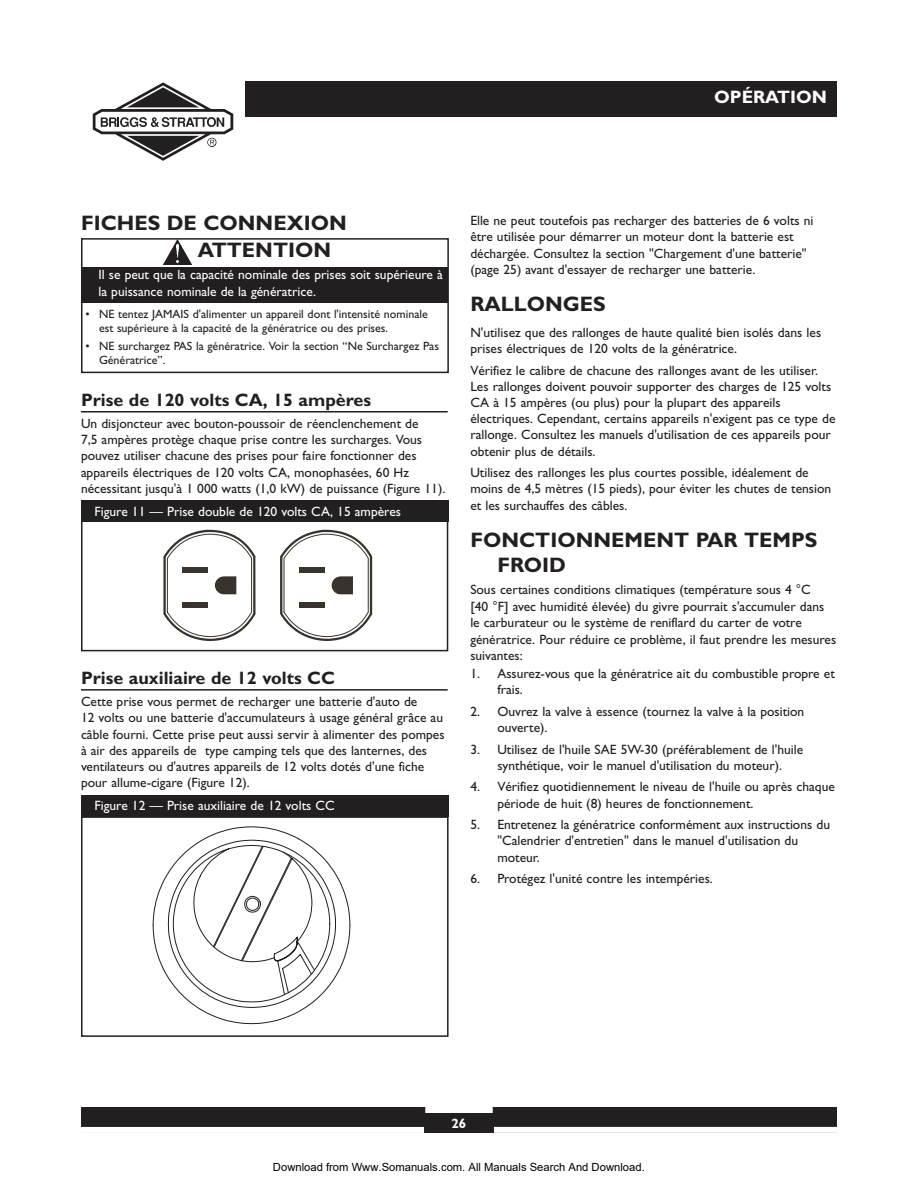
<style>
.page{position:relative;width:918px;height:1188px;background:#fff}
.page>*{position:absolute;margin:0;border:0;box-sizing:border-box;transform-origin:0 0}
.t1{font:700 21px/25.2px "Gill Sans";color:#231f20}
.t2{font:700 18px "Gill Sans";color:#231f20}
.t3{font:700 18px "Gill Sans";color:#fff}
.t4{font:13.5px/16.2px "Gill Sans";color:#231f20}
.t5{font:13.5px/16.5px "Gill Sans";color:#fff}
.t6{font:700 13.5px "Gill Sans";color:#fff}
.t7{font:12px/14.4px "Gill Sans";color:#231f20}
.t8{font:11.25px "Arial";color:#000}
</style>
<div class="page">
<div style="left:245px;top:81px;width:592px;height:36px;background:#231f20"></div>
<svg style="left:93px;top:82px;width:140px;height:79px"></svg>
<div style="left:81px;top:1107px;width:756px;height:26px;background:#231f20"></div>
<div style="left:425px;top:1107px;width:68px;height:6px;background:#fff"></div>
<div style="left:494px;top:1127px;width:343px;height:6px;background:#fff"></div>
<div style="left:81px;top:1127px;width:343px;height:6px;background:#fff"></div>
<hr style="left:81px;top:411px;width:367px;height:2px;background:#231f20">
<hr style="left:81px;top:689px;width:367px;height:2px;background:#231f20">
<div style="left:81px;top:238px;width:368px;height:135px;border:2px solid #231f20"></div>
<div style="left:82px;top:267px;width:366px;height:35px;background:#231f20"></div>
<img style="left:164px;top:240px;width:28px;height:24px">
<svg style="left:163px;top:530px;width:93px;height:111px"></svg>
<svg style="left:280px;top:530px;width:92px;height:111px"></svg>
<div style="left:81px;top:516px;width:367px;height:135px;border:2px solid #231f20"></div>
<div style="left:81px;top:501px;width:367px;height:21px;background:#231f20"></div>
<svg style="left:153px;top:826px;width:197px;height:198px"></svg>
<div style="left:81px;top:816px;width:368px;height:221px;border:2px solid #231f20"></div>
<div style="left:81px;top:795px;width:368px;height:22px;background:#231f20"></div>
<h2 class="t3" style="left:714px;top:91px;width:114px">OPÉRATION</h2>
<h1 class="t1" style="left:81px;top:213px;width:267px">FICHES DE CONNEXION</h1>
<h1 class="t1" style="left:198px;top:240px;width:135px">ATTENTION</h1>
<p class="t5" style="left:98px;top:268px;width:346px">Il se peut que la capacité nominale des prises soit supérieure à la puissance nominale de la génératrice.</p>
<p class="t7" style="left:99px;top:308px;width:330px;text-indent:-14px">• NE tentez JAMAIS d'alimenter un appareil dont l'intensité nominale est supérieure à la capacité de la génératrice ou des prises.</p>
<p class="t7" style="left:99px;top:340px;width:341px;text-indent:-14px">• NE surchargez PAS la génératrice. Voir la section “Ne Surchargez Pas<br>Génératrice”.</p>
<h2 class="t2" style="left:81px;top:394px;width:292px">Prise de 120 volts CA, 15 ampères</h2>
<p class="t4" style="left:81px;top:417px;width:366px">Un disjoncteur avec bouton-poussoir de réenclenchement de<br>7,5 ampères protège chaque prise contre les surcharges. Vous pouvez utiliser chacune des prises pour faire fonctionner des appareils électriques de 120 volts CA, monophasées, 60 Hz nécessitant jusqu'à 1 000 watts (1,0 kW) de puissance (Figure 11).</p>
<p class="t5" style="left:94px;top:505px;width:308px">Figure 11 — Prise double de 120 volts CA, 15 ampères</p>
<h2 class="t2" style="left:81px;top:672px;width:255px">Prise auxiliaire de 12 volts CC</h2>
<p class="t4" style="left:81px;top:695px;width:365px">Cette prise vous permet de recharger une batterie d'auto de<br>12 volts ou une batterie d'accumulateurs à usage général grâce au câble fourni. Cette prise peut aussi servir à alimenter des pompes à air des appareils de type camping tels que des lanternes, des ventilateurs ou d'autres appareils de 12 volts dotés d'une fiche pour allume-cigare (Figure 12).</p>
<p class="t5" style="left:94px;top:799px;width:242px">Figure 12 — Prise auxiliaire de 12 volts CC</p>
<p class="t4" style="left:470px;top:214px;width:345px">Elle ne peut toutefois pas recharger des batteries de 6 volts ni être utilisée pour démarrer un moteur dont la batterie est déchargée. Consultez la section "Chargement d'une batterie" (page 25) avant d'essayer de recharger une batterie.</p>
<h1 class="t1" style="left:470px;top:294px;width:137px">RALLONGES</h1>
<p class="t4" style="left:470px;top:326px;width:352px">N'utilisez que des rallonges de haute qualité bien isolés dans les prises électriques de 120 volts de la génératrice.</p>
<p class="t4" style="left:470px;top:363px;width:367px">Vérifiez le calibre de chacune des rallonges avant de les utiliser.<br>Les rallonges doivent pouvoir supporter des charges de 125 volts CA à 15 ampères (ou plus) pour la plupart des appareils électriques. Cependant, certains appareils n'exigent pas ce type de rallonge. Consultez les manuels d'utilisation de ces appareils pour obtenir plus de détails.</p>
<p class="t4" style="left:470px;top:466px;width:362px">Utilisez des rallonges les plus courtes possible, idéalement de moins de 4,5 mètres (15 pieds), pour éviter les chutes de tension et les surchauffes des câbles.</p>
<h1 class="t1" style="left:497px;top:530px;width:322px;text-indent:-27px">FONCTIONNEMENT PAR TEMPS<br>FROID</h1>
<p class="t4" style="left:470px;top:583px;width:367px">Sous certaines conditions climatiques (température sous 4 °C<br>[40 °F] avec humidité élevée) du givre pourrait s'accumuler dans le carburateur ou le système de reniflard du carter de votre génératrice. Pour réduire ce problème, il faut prendre les mesures suivantes:</p>
<p class="t4" style="left:497px;top:667px;width:339px;text-indent:-27px">1. Assurez-vous que la génératrice ait du combustible propre et frais.</p>
<p class="t4" style="left:497px;top:705px;width:309px;text-indent:-27px">2. Ouvrez la valve à essence (tournez la valve à la position ouverte).</p>
<p class="t4" style="left:470px;top:742px;width:334px;text-align:center">3. Utilisez de l'huile SAE 5W-30 (préférablement de l'huile synthétique, voir le manuel d'utilisation du moteur).</p>
<p class="t4" style="left:497px;top:780px;width:339px;text-indent:-27px">4. Vérifiez quotidiennement le niveau de l'huile ou après chaque période de huit (8) heures de fonctionnement.</p>
<p class="t4" style="left:497px;top:818px;width:334px;text-indent:-27px">5. Entretenez la génératrice conformément aux instructions du "Calendrier d'entretien" dans le manuel d'utilisation du moteur.</p>
<p class="t4" style="left:470px;top:872px;width:244px">6. Protégez l'unité contre les intempéries.</p>
<p class="t6" style="left:452px;top:1119px;width:16px">26</p>
<p class="t8" style="left:273px;top:1160px;width:373px">Download from Www.Somanuals.com. All Manuals Search And Download.</p>
</div>
